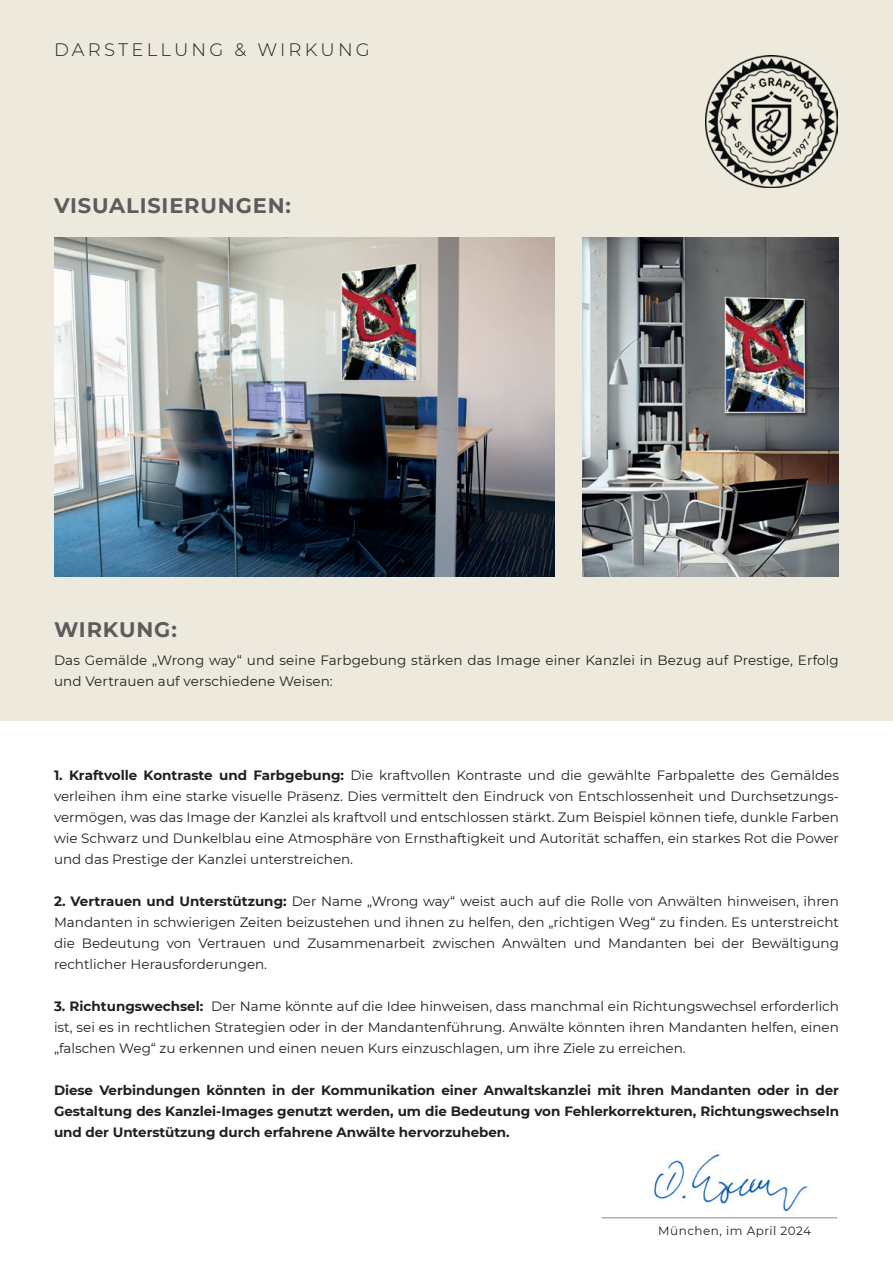
<style>
.page{position:relative;width:893px;height:1263px;background:#fff}
.page>*{position:absolute;margin:0;border:0;box-sizing:border-box;transform-origin:0 0}
.t1{font:700 21px "Montserrat";letter-spacing:.04em;color:#5c5c5f}
.t2{font:300 18px "Montserrat";letter-spacing:.18em;color:#231f20}
.t3{font:13.5px/21px "Montserrat";color:#231f20;text-align:justify}
.t4{font:700 13.5px/21px "Montserrat";letter-spacing:-.005em;color:#231f20;text-align:justify}
.t5{font:12px "Montserrat";letter-spacing:.04em;color:#231f20}
.s1{font-weight:700}
</style>
<div class="page">
<img style="left:654px;top:1154px;width:154px;height:58px">
<div style="left:0;top:0;width:893px;height:721px;background:#ede9dd"></div>
<hr style="left:601px;top:1217px;width:236px;height:1px;background:#8a8c8f">
<img style="left:705px;top:55px;width:132px;height:132px">
<img style="left:54px;top:238px;width:500px;height:338px">
<img style="left:583px;top:238px;width:256px;height:338px">
<h2 class="t2" style="left:54px;top:37px;width:317px">DARSTELLUNG &amp; WIRKUNG</h2>
<h1 class="t1" style="left:54px;top:190px;width:239px">VISUALISIERUNGEN:</h1>
<h1 class="t1" style="left:54px;top:614px;width:124px">WIRKUNG:</h1>
<p class="t3" style="left:54px;top:649px;width:786px">Das Gemälde „Wrong way“ und seine Farbgebung stärken das Image einer Kanzlei in Bezug auf Prestige, Erfolg und Vertrauen auf verschiedene Weisen:</p>
<p class="t3" style="left:54px;top:764px;width:786px"><span class="s1">1. Kraftvolle Kontraste und Farbgebung:</span> Die kraftvollen Kontraste und die gewählte Farbpalette des Gemäldes verleihen ihm eine starke visuelle Präsenz. Dies vermittelt den Eindruck von Entschlossenheit und Durchsetzungs&shy;vermögen, was das Image der Kanzlei als kraftvoll und entschlossen stärkt. Zum Beispiel können tiefe, dunkle Farben wie Schwarz und Dunkelblau eine Atmosphäre von Ernsthaftigkeit und Autorität schaffen, ein starkes Rot die Power und das Prestige der Kanzlei unterstreichen.</p>
<p class="t3" style="left:54px;top:890px;width:786px"><span class="s1">2. Vertrauen und Unterstützung:</span> Der Name „Wrong way“ weist auch auf die Rolle von Anwälten hinweisen, ihren Mandanten in schwierigen Zeiten beizustehen und ihnen zu helfen, den „richtigen Weg“ zu finden. Es unterstreicht die Bedeutung von Vertrauen und Zusammenarbeit zwischen Anwälten und Mandanten bei der Bewältigung rechtlicher Herausforderungen.</p>
<p class="t3" style="left:54px;top:995px;width:786px"><span class="s1">3. Richtungswechsel:</span> Der Name könnte auf die Idee hinweisen, dass manchmal ein Richtungswechsel erforderlich ist, sei es in rechtlichen Strategien oder in der Mandantenführung. Anwälte könnten ihren Mandanten helfen, einen „falschen Weg“ zu erkennen und einen neuen Kurs einzuschlagen, um ihre Ziele zu erreichen.</p>
<p class="t4" style="left:54px;top:1079px;width:786px">Diese Verbindungen könnten in der Kommunikation einer Anwaltskanzlei mit ihren Mandanten oder in der Gestaltung des Kanzlei-Images genutzt werden, um die Bedeutung von Fehlerkorrekturen, Richtungswechseln und der Unterstützung durch erfahrene Anwälte hervorzuheben.</p>
<p class="t5" style="left:658px;top:1222px;width:154px">München, im April 2024</p>
</div>
